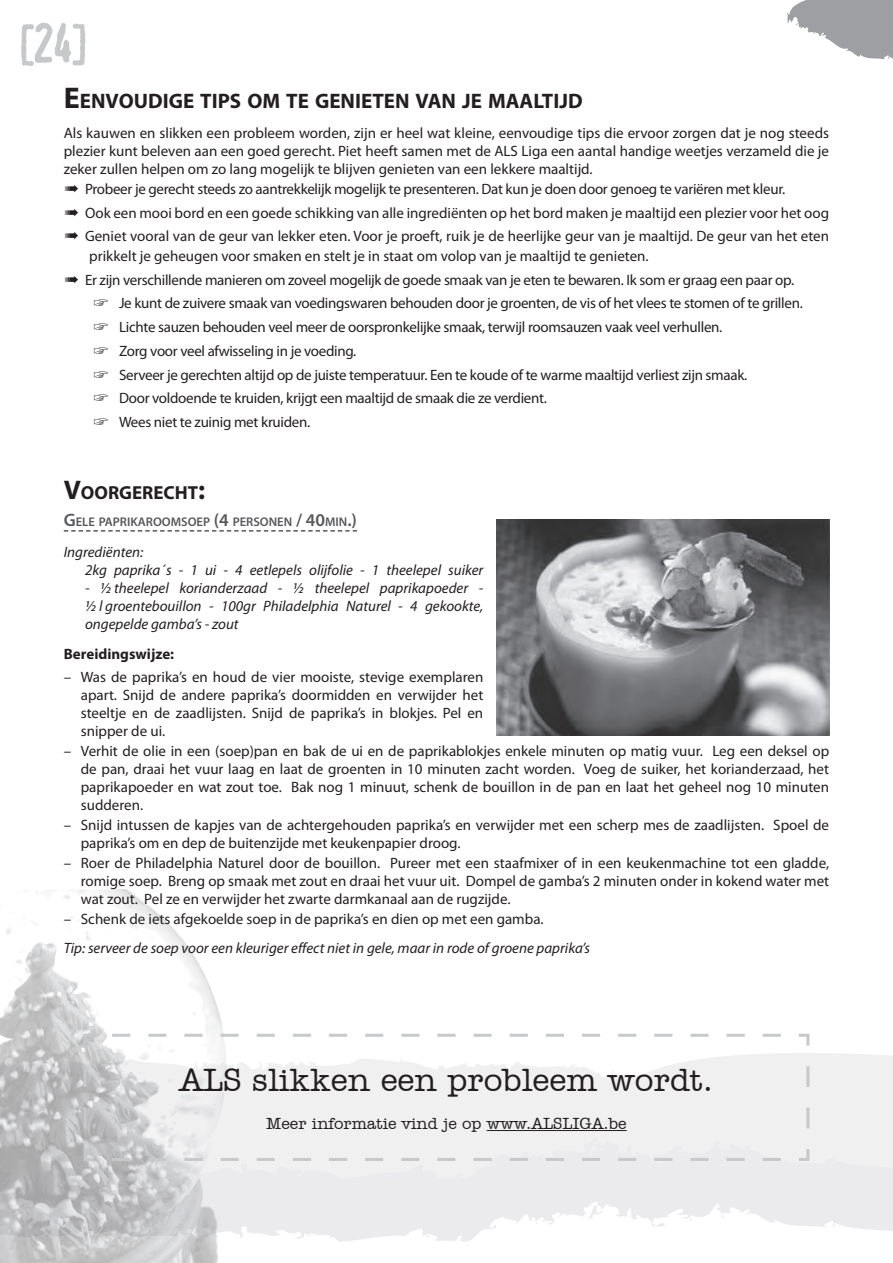
<style>
.page{position:relative;width:893px;height:1263px;background:#fff}
.page>*{position:absolute;margin:0;border:0;box-sizing:border-box;transform-origin:0 0}
.t1{font:500 33px "Amer Typewriter IT Cby BT";color:#231f20}
.t2{font:700 21px "Myriad Pro";color:#231f20}
.t3{font:700 18.9px "Myriad Pro";color:#231f20}
.t4{font:500 16.5px "Amer Typewriter IT Cby BT";color:#231f20}
.t5{font:15px/18px "Myriad Pro";letter-spacing:-.01em;color:#231f20;text-align:justify}
.t6{font:italic 15px/18px "Myriad Pro";color:#231f20}
.t7{font:700 15px "Myriad Pro";color:#231f20}
.t8{font:600 12.6px "Myriad Pro";color:#57585a}
.s1{font-size:30px}
.s2{font-family:"MS Gothic"}
.s3{font-size:27px}
.s4{font-size:18px}
.s5{font-style:normal}
</style>
<div class="page">
<svg style="left:21px;top:23px;width:64px;height:43px"></svg>
<img style="left:496px;top:519px;width:333px;height:216px">
<svg style="left:786px;top:0;width:107px;height:60px"></svg>
<img style="left:0;top:890px;width:223px;height:373px">
<svg style="left:103px;top:1053px;width:790px;height:193px"></svg>
<svg style="left:82px;top:1032px;width:729px;height:130px"></svg>
<svg style="left:64px;top:530px;width:293px;height:2px"></svg>
<p class="t2" style="left:64px;top:87px;width:520px"><span class="s1">E</span>ENVOUDIGE TIPS OM TE GENIETEN VAN JE MAALTIJD</p>
<p class="t5" style="left:64px;top:124px;width:767px">Als kauwen en slikken een probleem worden, zijn er heel wat kleine, eenvoudige tips die ervoor zorgen dat je nog steeds plezier kunt beleven aan een goed gerecht. Piet heeft samen met de ALS Liga een aantal handige weetjes verzameld die je zeker zullen helpen om zo lang mogelijk te blijven genieten van een lekkere maaltijd.</p>
<p class="t5" style="left:64px;top:177px;width:767px;line-height:23.7px;text-align:left"><span class="s2">➠</span> Probeer je gerecht steeds zo aantrekkelijk mogelijk te presenteren. Dat kun je doen door genoeg te variëren met kleur.<br><span class="s2">➠</span> Ook een mooi bord en een goede schikking van alle ingrediënten op het bord maken je maaltijd een plezier voor het oog <span class="s2">➠</span> Geniet vooral van de geur van lekker eten. Voor je proeft, ruik je de heerlijke geur van je maaltijd. De geur van het eten</p>
<p class="t5" style="left:89px;top:247px;width:561px">prikkelt je geheugen voor smaken en stelt je in staat om volop van je maaltijd te genieten.</p>
<p class="t5" style="left:64px;top:270px;width:732px"><span class="s2">➠</span> Er zijn verschillende manieren om zoveel mogelijk de goede smaak van je eten te bewaren. Ik som er graag een paar op.</p>
<p class="t5" style="left:94px;top:294px;width:711px"><span class="s2">☞</span> Je kunt de zuivere smaak van voedingswaren behouden door je groenten, de vis of het vlees te stomen of te grillen.</p>
<p class="t5" style="left:94px;top:318px;width:630px"><span class="s2">☞</span> Lichte sauzen behouden veel meer de oorspronkelijke smaak, terwijl roomsauzen vaak veel verhullen.</p>
<p class="t5" style="left:94px;top:342px;width:264px"><span class="s2">☞</span> Zorg voor veel afwisseling in je voeding.</p>
<p class="t5" style="left:94px;top:365px;width:655px"><span class="s2">☞</span> Serveer je gerechten altijd op de juiste temperatuur. Een te koude of te warme maaltijd verliest zijn smaak.</p>
<p class="t5" style="left:94px;top:389px;width:455px"><span class="s2">☞</span> Door voldoende te kruiden, krijgt een maaltijd de smaak die ze verdient.</p>
<p class="t5" style="left:94px;top:413px;width:218px"><span class="s2">☞</span> Wees niet te zuinig met kruiden.</p>
<p class="t3" style="left:64px;top:481px;width:143px"><span class="s3">V</span>OORGERECHT<span class="s3">:</span></p>
<p class="t8" style="left:64px;top:514px;width:295px"><span class="s4">G</span>ELE PAPRIKAROOMSOEP <span class="s4">(4</span> PERSONEN <span class="s4">/ 40</span>MIN<span class="s4">.)</span></p>
<p class="t6" style="left:85px;top:542px;width:400px;text-indent:-21px">Ingrediënten:<br>2kg paprika´s - 1 ui - 4 eetlepels olijfolie - 1 theelepel suiker</p>
<p class="t6" style="left:85px;top:578px;width:400px;text-align:justify">- ½ theelepel korianderzaad - ½ theelepel paprikapoeder - ½ l groentebouillon - 100gr Philadelphia Naturel - 4 gekookte, ongepelde gamba’s - zout</p>
<p class="t7" style="left:64px;top:644px;width:112px">Bereidingswijze:</p>
<p class="t5" style="left:81px;top:667px;width:404px;text-indent:-17px">– Was de paprika’s en houd de vier mooiste, stevige exemplaren apart. Snijd de andere paprika’s doormidden en verwijder het steeltje en de zaadlijsten. Snijd de paprika’s in blokjes. Pel en snipper de ui.</p>
<p class="t5" style="left:81px;top:741px;width:750px;text-indent:-17px">– Verhit de olie in een (soep)pan en bak de ui en de paprikablokjes enkele minuten op matig vuur. Leg een deksel op de pan, draai het vuur laag en laat de groenten in 10 minuten zacht worden. Voeg de suiker, het korianderzaad, het paprikapoeder en wat zout toe. Bak nog 1 minuut, schenk de bouillon in de pan en laat het geheel nog 10 minuten sudderen.</p>
<p class="t5" style="left:81px;top:816px;width:750px;text-indent:-17px">– Snijd intussen de kapjes van de achtergehouden paprika’s en verwijder met een scherp mes de zaadlijsten. Spoel de paprika’s om en dep de buitenzijde met keukenpapier droog.</p>
<p class="t5" style="left:81px;top:854px;width:750px;text-indent:-17px">– Roer de Philadelphia Naturel door de bouillon. Pureer met een staafmixer of in een keukenmachine tot een gladde, romige soep. Breng op smaak met zout en draai het vuur uit. Dompel de gamba’s 2 minuten onder in kokend water met wat zout. Pel ze en verwijder het zwarte darmkanaal aan de rugzijde.</p>
<p class="t6" style="left:64px;top:904px;width:528px;line-height:28.7px"><span class="s5">– Schenk de iets afgekoelde soep in de paprika’s en dien op met een gamba.<br></span>Tip: serveer de soep voor een kleuriger effect niet in gele, maar in rode of groene paprika’s</p>
<p class="t1" style="left:180px;top:1059px;width:535px">ALS slikken een probleem wordt.</p>
<p class="t4" style="left:266px;top:1113px;width:362px">Meer informatie vind je op www.ALSLIGA.be</p>
</div>
